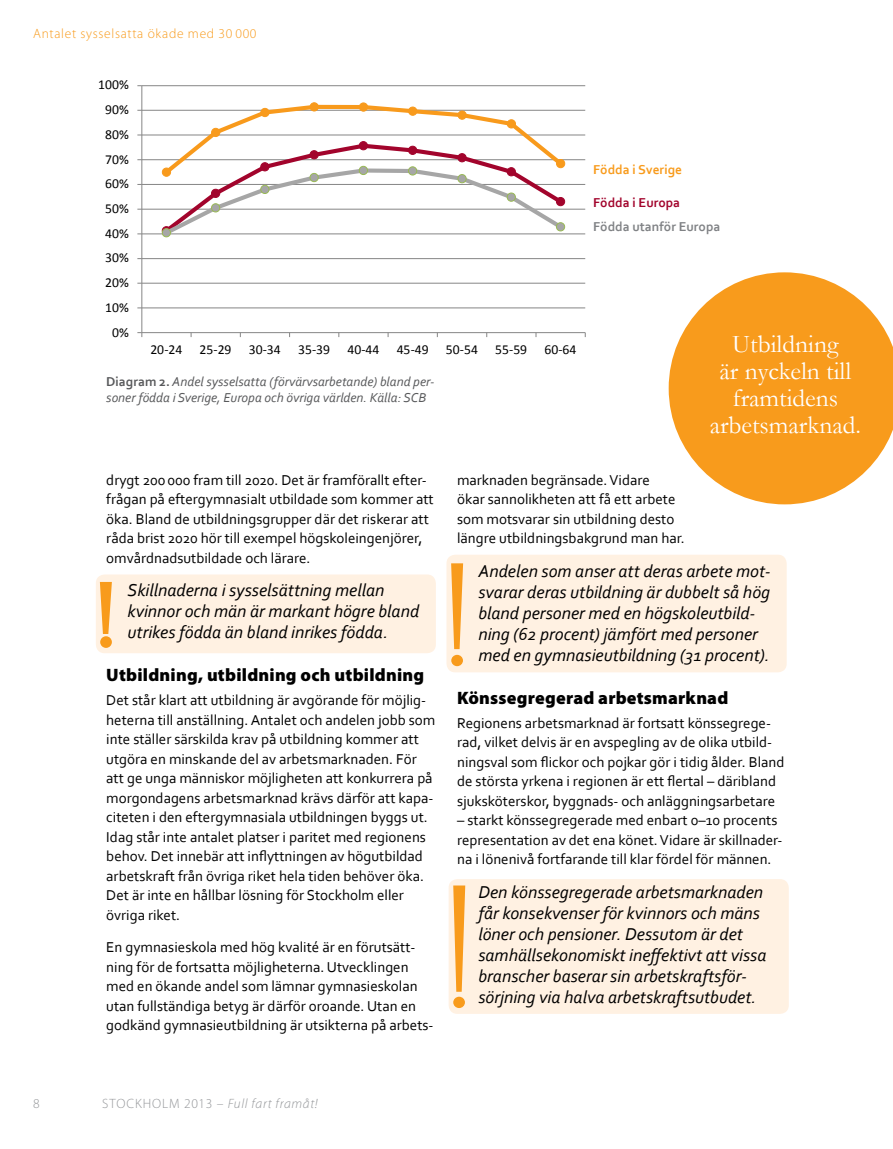
<style>
.page{position:relative;width:893px;height:1149px;background:#fff}
.page>*{position:absolute;margin:0;border:0;box-sizing:border-box;transform-origin:0 0}
.t1{font:25.5px/27px "Garamond";color:#fff;text-align:center}
.t2{font:italic 18px/21px "Corbel";color:#000}
.t3{font:900 18px "Myriad Pro";letter-spacing:.01em;color:#000}
.t4{font:15px/19.5px "Corbel";color:#000}
.t5{font:13.65px "Calibri";color:#000}
.t6{font:italic 13.5px/16.2px "Corbel";color:#58595b}
.t7{font:300 13.5px "Myriad Pro";letter-spacing:.05em;color:#f89b1c}
.t8{font:italic 300 13.5px "Myriad Pro";letter-spacing:.05em;color:#939598}
.t9{font:700 13.5px "Corbel";color:#808285}
.t10{font:700 13.5px "Corbel";color:#f89b1c}
.t11{font:700 13.5px "Corbel";color:#a2042c}
.t12{font:300 13.5px "Myriad Pro";color:#939598}
.s1{font-weight:700;font-style:normal}
.s2{font-style:normal}
</style>
<div class="page">
<div style="left:446px;top:554px;width:341px;height:118px;background:#fff1e2;border-radius:9px"></div>
<svg style="left:451px;top:563px;width:12px;height:86px"></svg>
<div style="left:451px;top:654px;width:12px;height:12px;background:#f89b1c;border-radius:50%"></div>
<div style="left:449px;top:878px;width:340px;height:135px;background:#fff1e2;border-radius:9px"></div>
<svg style="left:453px;top:885px;width:12px;height:106px"></svg>
<div style="left:453px;top:996px;width:12px;height:11px;background:#f89b1c;border-radius:50%"></div>
<div style="left:96px;top:574px;width:340px;height:79px;background:#fff1e2;border-radius:9px"></div>
<svg style="left:100px;top:581px;width:12px;height:52px"></svg>
<div style="left:100px;top:636px;width:12px;height:11px;background:#f89b1c;border-radius:50%"></div>
<svg style="left:669px;top:272px;width:224px;height:232px;fill:#f89b1c"></svg>
<hr style="left:142px;top:307px;width:443px;height:1px;background:#868686">
<hr style="left:142px;top:282px;width:443px;height:1px;background:#868686">
<hr style="left:142px;top:258px;width:443px;height:1px;background:#868686">
<hr style="left:142px;top:233px;width:443px;height:1px;background:#868686">
<hr style="left:142px;top:209px;width:443px;height:1px;background:#868686">
<hr style="left:142px;top:184px;width:443px;height:1px;background:#868686">
<hr style="left:142px;top:159px;width:443px;height:1px;background:#868686">
<hr style="left:142px;top:134px;width:443px;height:1px;background:#868686">
<hr style="left:142px;top:110px;width:443px;height:1px;background:#868686">
<hr style="left:142px;top:85px;width:443px;height:1px;background:#868686">
<hr style="left:141px;top:86px;width:1px;height:246px;background:#868686">
<hr style="left:142px;top:332px;width:443px;height:1px;background:#868686">
<svg style="left:137px;top:332px;width:5px;height:5px"></svg>
<svg style="left:161px;top:103px;width:405px;height:135px"></svg>
<div style="left:162px;top:228px;width:8px;height:9px;background:#a6a6a6;border-radius:50%"></div>
<div style="left:162px;top:228px;width:9px;height:9px;border:1px solid #98b954;border-radius:50%"></div>
<div style="left:211px;top:204px;width:9px;height:8px;background:#a6a6a6;border-radius:50%"></div>
<div style="left:211px;top:203px;width:9px;height:9px;border:1px solid #98b954;border-radius:50%"></div>
<div style="left:261px;top:185px;width:8px;height:8px;background:#a6a6a6;border-radius:50%"></div>
<div style="left:260px;top:185px;width:9px;height:9px;border:1px solid #98b954;border-radius:50%"></div>
<div style="left:310px;top:173px;width:8px;height:8px;background:#a6a6a6;border-radius:50%"></div>
<div style="left:309px;top:173px;width:10px;height:9px;border:1px solid #98b954;border-radius:50%"></div>
<div style="left:359px;top:166px;width:8px;height:8px;background:#a6a6a6;border-radius:50%"></div>
<div style="left:359px;top:166px;width:9px;height:9px;border:1px solid #98b954;border-radius:50%"></div>
<div style="left:408px;top:167px;width:9px;height:8px;background:#a6a6a6;border-radius:50%"></div>
<div style="left:408px;top:166px;width:9px;height:9px;border:1px solid #98b954;border-radius:50%"></div>
<div style="left:458px;top:174px;width:8px;height:9px;background:#a6a6a6;border-radius:50%"></div>
<div style="left:457px;top:174px;width:10px;height:9px;border:1px solid #98b954;border-radius:50%"></div>
<div style="left:507px;top:193px;width:8px;height:8px;background:#a6a6a6;border-radius:50%"></div>
<div style="left:507px;top:192px;width:9px;height:10px;border:1px solid #98b954;border-radius:50%"></div>
<div style="left:556px;top:223px;width:9px;height:8px;background:#a6a6a6;border-radius:50%"></div>
<div style="left:556px;top:222px;width:9px;height:9px;border:1px solid #98b954;border-radius:50%"></div>
<p class="t7" style="left:33px;top:25px;width:225px">Antalet sysselsatta ökade med 30 000</p>
<p class="t5" style="left:98px;top:76px;width:32px">100%</p>
<p class="t5" style="left:105px;top:101px;width:25px">90%</p>
<p class="t5" style="left:105px;top:126px;width:25px">80%</p>
<p class="t5" style="left:105px;top:150px;width:25px">70%</p>
<p class="t5" style="left:105px;top:175px;width:25px">60%</p>
<p class="t5" style="left:105px;top:200px;width:25px">50%</p>
<p class="t5" style="left:105px;top:224px;width:25px">40%</p>
<p class="t5" style="left:105px;top:249px;width:25px">30%</p>
<p class="t5" style="left:105px;top:274px;width:25px">20%</p>
<p class="t5" style="left:105px;top:298px;width:25px">10%</p>
<p class="t5" style="left:112px;top:323px;width:18px">0%</p>
<p class="t5" style="left:150px;top:341px;width:33px">20-24</p>
<p class="t5" style="left:200px;top:341px;width:33px">25-29</p>
<p class="t5" style="left:249px;top:341px;width:33px">30-34</p>
<p class="t5" style="left:298px;top:341px;width:33px">35-39</p>
<p class="t5" style="left:347px;top:341px;width:33px">40-44</p>
<p class="t5" style="left:397px;top:341px;width:33px">45-49</p>
<p class="t5" style="left:446px;top:341px;width:33px">50-54</p>
<p class="t5" style="left:495px;top:341px;width:33px">55-59</p>
<p class="t5" style="left:544px;top:341px;width:33px">60-64</p>
<p class="t6" style="left:106px;top:372px;width:330px"><span class="s1">Diagram 2.</span> Andel sysselsatta (förvärvsarbetande) bland per&shy;soner födda i Sverige, Europa och övriga världen. Källa: SCB</p>
<p class="t10" style="left:593px;top:161px;width:90px">Födda i Sverige</p>
<p class="t11" style="left:593px;top:194px;width:89px">Födda i Europa</p>
<p class="t9" style="left:593px;top:218px;width:129px">Födda utanför Europa</p>
<h1 class="t1" style="left:710px;top:330px;width:153px">Utbildning<br>är nyckeln till framtidens arbetsmarknad.</h1>
<p class="t4" style="left:106px;top:469px;width:329px">drygt 200000 fram till 2020. Det är framförallt efter&shy;frågan på eftergymnasialt utbildade som kommer att öka. Bland de utbildningsgrupper där det riskerar att råda brist 2020 hör till exempel högskoleingenjörer, omvårdnadsutbildade och lärare.</p>
<p class="t2" style="left:128px;top:579px;width:293px">Skillnaderna i sysselsättning mellan kvinnor och män är markant högre bland utrikes födda än bland inrikes födda.</p>
<p class="t3" style="left:106px;top:665px;width:319px">Utbildning, utbildning och utbildning</p>
<p class="t4" style="left:106px;top:689px;width:330px">Det står klart att utbildning är avgörande för möjlig&shy;heterna till anställning. Antalet och andelen jobb som inte ställer särskilda krav på utbildning kommer att utgöra en minskande del av arbetsmarknaden. För att ge unga människor möjligheten att konkurrera på morgondagens arbetsmarknad krävs därför att kapa&shy;citeten i den eftergymnasiala utbildningen byggs ut.<br>Idag står inte antalet platser i paritet med regionens behov. Det innebär att inflyttningen av högutbildad arbetskraft från övriga riket hela tiden behöver öka.<br>Det är inte en hållbar lösning för Stockholm eller övriga riket.</p>
<p class="t4" style="left:106px;top:936px;width:329px">En gymnasieskola med hög kvalité är en förutsätt&shy;ning för de fortsatta möjligheterna. Utvecklingen med en ökande andel som lämnar gymnasieskolan utan fullständiga betyg är därför oroande. Utan en godkänd gymnasieutbildning är utsikterna på arbets-</p>
<p class="t4" style="left:457px;top:469px;width:229px">marknaden begränsade. Vidare<br>ökar sannolikheten att få ett arbete som motsvarar sin utbildning desto längre utbildningsbakgrund man har.</p>
<p class="t2" style="left:478px;top:560px;width:294px">Andelen som anser att deras arbete mot&shy;svarar deras utbildning är dubbelt så hög bland personer med en högskoleutbild&shy;ning (62 procent) jämfört med personer med en gymnasieutbildning (31 procent).</p>
<p class="t3" style="left:457px;top:687px;width:273px">Könssegregerad arbetsmarknad</p>
<p class="t4" style="left:457px;top:712px;width:329px">Regionens arbetsmarknad är fortsatt könssegrege&shy;rad, vilket delvis är en avspegling av de olika utbild&shy;ningsval som flickor och pojkar gör i tidig ålder. Bland de största yrkena i regionen är ett flertal – däribland sjuksköterskor, byggnads- och anläggningsarbetare</p>
<p class="t4" style="left:457px;top:809px;width:327px">– starkt könssegregerade med enbart 0–10 procents representation av det ena könet. Vidare är skillnader&shy;na i lönenivå fortfarande till klar fördel för männen.</p>
<p class="t2" style="left:478px;top:880px;width:290px">Den könssegregerade arbetsmarknaden får konsekvenser för kvinnors och mäns löner och pensioner. Dessutom är det samhällsekonomiskt ineffektivt att vissa branscher baserar sin arbetskraftsför&shy;sörjning via halva arbetskraftsutbudet.</p>
<p class="t12" style="left:33px;top:1095px;width:8px">8</p>
<p class="t8" style="left:102px;top:1095px;width:217px"><span class="s2">Stockholm 2013 –</span> Full fart framåt!</p>
</div>
